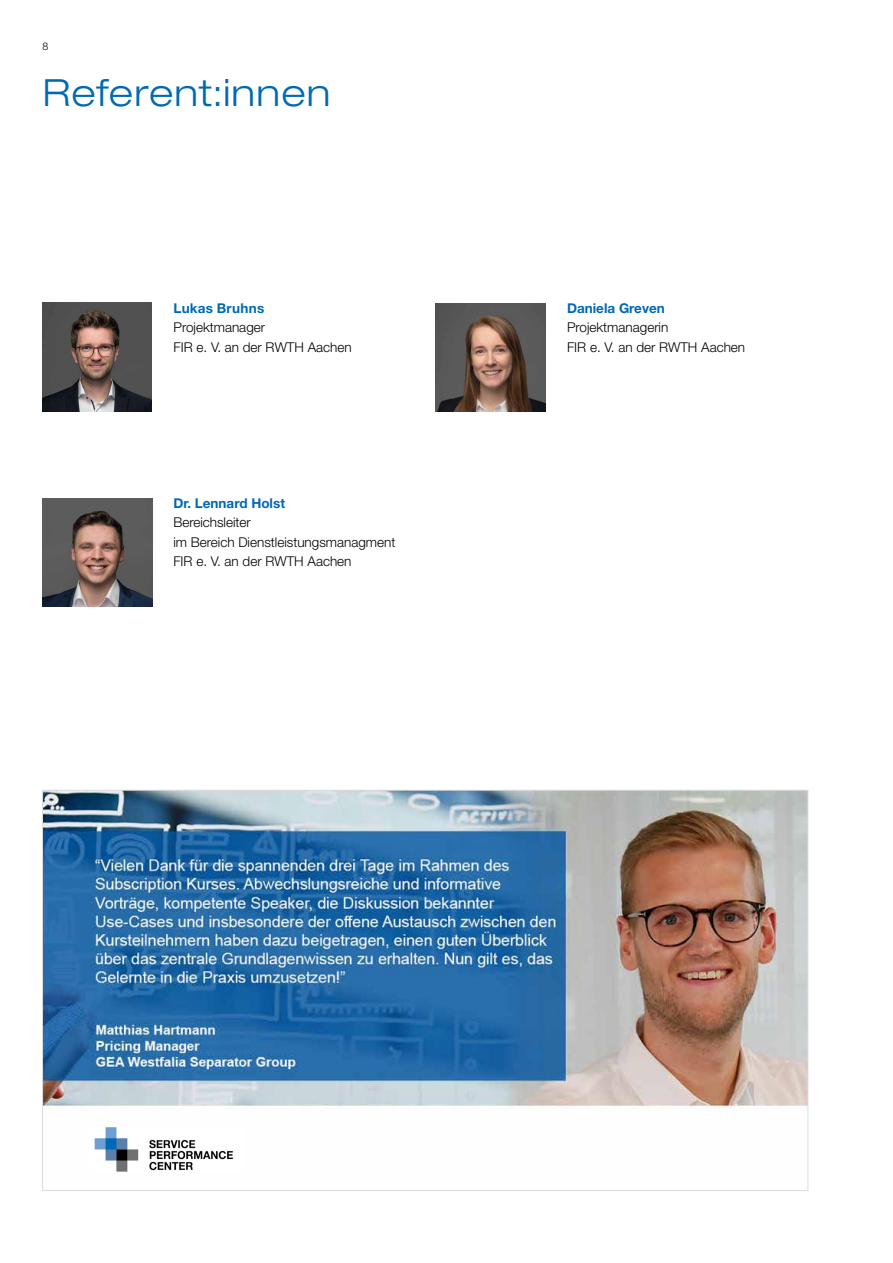
<style>
.page{position:relative;width:893px;height:1263px;background:#fff}
.page>*{position:absolute;margin:0;border:0;box-sizing:border-box;transform-origin:0 0}
.t1{font:300 expanded 37.5px "Helvetica Neue LT Std";letter-spacing:.03em;color:#0069b4}
.t2{font:300 13.5px/19.5px "Helvetica Neue LT Std";color:#000}
.t3{font:700 13.5px "Helvetica Neue LT Std";color:#0069b4}
.t4{font:700 13.5px "Helvetica Neue LT Std";letter-spacing:.02em;color:#0069b4}
.t5{font:300 10.5px "Helvetica Neue LT Std";color:#000}
</style>
<div class="page">
<img style="left:436px;top:303px;width:110px;height:109px">
<img style="left:42px;top:498px;width:110px;height:109px">
<img style="left:43px;top:303px;width:109px;height:108px">
<img style="left:44px;top:792px;width:762px;height:380px">
<img style="left:91px;top:1127px;width:153px;height:44px">
<p class="t5" style="left:43px;top:40px;width:7px">8</p>
<h1 class="t1" style="left:43px;top:70px;width:289px">Referent:innen</h1>
<p class="t4" style="left:174px;top:300px;width:92px">Lukas Bruhns</p>
<p class="t2" style="left:174px;top:318px;width:180px">Projektmanager<br>FIR e. V. an der RWTH Aachen</p>
<p class="t3" style="left:173px;top:495px;width:113px">Dr. Lennard Holst</p>
<p class="t2" style="left:173px;top:513px;width:224px">Bereichsleiter<br>im Bereich Dienstleistungsmanagment<br>FIR e. V. an der RWTH Aachen</p>
<p class="t3" style="left:567px;top:300px;width:99px">Daniela Greven</p>
<p class="t2" style="left:567px;top:318px;width:180px">Projektmanagerin<br>FIR e. V. an der RWTH Aachen</p>
</div>
